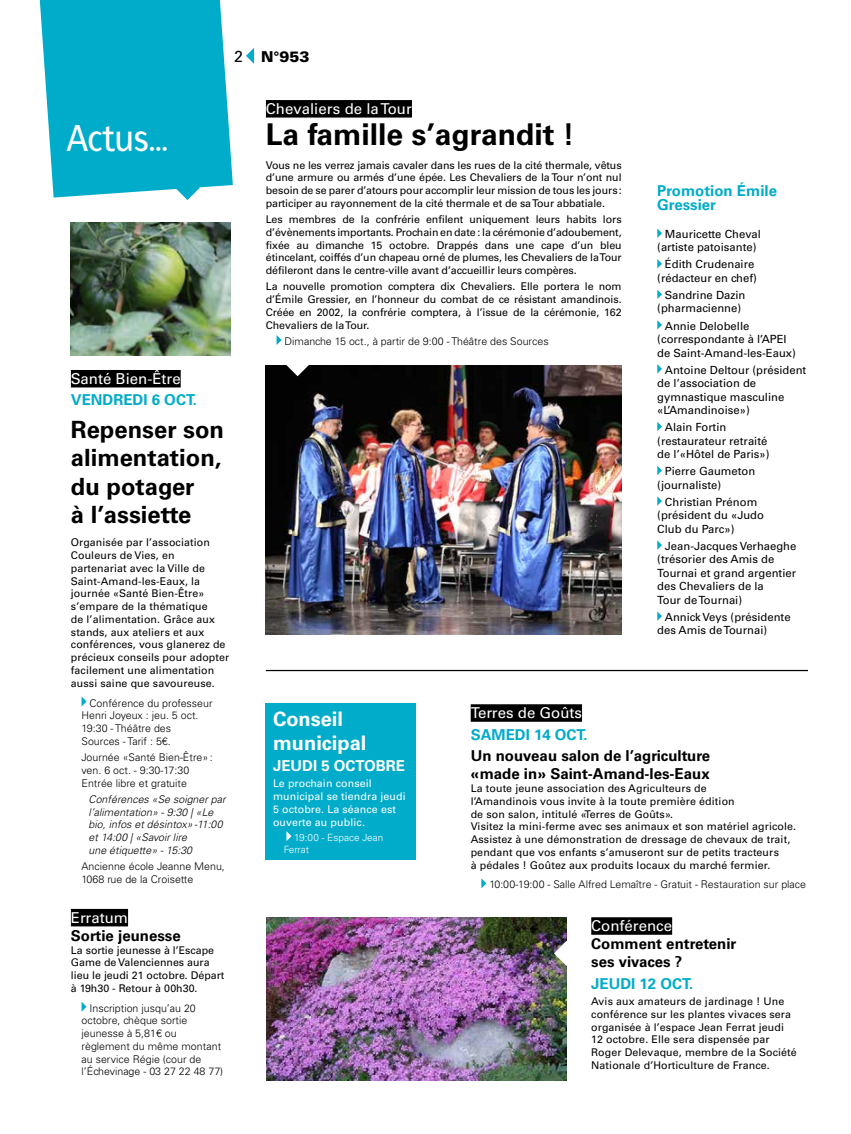
<style>
.page{position:relative;width:851px;height:1134px;background:#fff}
.page>*{position:absolute;margin:0;border:0;box-sizing:border-box;transform-origin:0 0}
.t1{font:37.5px "Francophil Sans";color:#fff}
.t2{font:700 30px "Univers LT";color:#000}
.t3{font:700 23.75px/28.5px "Univers LT";color:#000}
.t4{font:700 20px/24px "Univers LT";color:#fff}
.t5{font:700 15px/18px "Univers LT";color:#000}
.t6{font:15px "Univers LT";color:#fff}
.t7{font:700 15px/13.8px "Univers LT";color:#00acc9}
.t8{font:700 15px "Univers LT";color:#fff}
.t9{font:900 15px "Univers LT";color:#000}
.t10{font:11.25px/13.5px "Univers LT";color:#000}
.t11{font:10.62px/12.8px "Univers LT";letter-spacing:.01em;color:#000}
.t12{font:300 10.62px/12.8px "Univers LT";color:#000}
.t13{font:italic 300 10.62px/12.8px "Univers LT";color:#000}
.t14{font:10.62px/12.8px "Univers LT";letter-spacing:.01em;color:#fff}
.t15{font:300 10px/12px "Univers LT";color:#fff}
.s1{font-weight:400;font-size:16px}
</style>
<div class="page">
<svg style="left:246px;top:48px;width:8px;height:16px"></svg>
<img style="left:266px;top:365px;width:355px;height:269px">
<img style="left:266px;top:918px;width:300px;height:163px">
<div style="left:71px;top:370px;width:110px;height:17px;background:#000"></div>
<svg style="left:81px;top:696px;width:6px;height:10px"></svg>
<div style="left:266px;top:100px;width:146px;height:18px;background:#000"></div>
<svg style="left:276px;top:335px;width:5px;height:10px"></svg>
<hr style="left:266px;top:670px;width:541px;height:1px;background:#000">
<svg style="left:285px;top:365px;width:25px;height:11px"></svg>
<img style="left:71px;top:222px;width:159px;height:134px">
<svg style="left:657px;top:229px;width:5px;height:9px"></svg>
<svg style="left:657px;top:259px;width:5px;height:9px"></svg>
<svg style="left:657px;top:290px;width:5px;height:9px"></svg>
<svg style="left:657px;top:320px;width:5px;height:9px"></svg>
<svg style="left:657px;top:364px;width:5px;height:10px"></svg>
<svg style="left:657px;top:422px;width:5px;height:9px"></svg>
<svg style="left:657px;top:466px;width:5px;height:9px"></svg>
<svg style="left:657px;top:496px;width:5px;height:10px"></svg>
<svg style="left:657px;top:540px;width:5px;height:10px"></svg>
<svg style="left:657px;top:611px;width:5px;height:10px"></svg>
<div style="left:470px;top:704px;width:112px;height:18px;background:#000"></div>
<div style="left:591px;top:917px;width:81px;height:18px;background:#000"></div>
<svg style="left:481px;top:878px;width:5px;height:10px"></svg>
<div style="left:266px;top:703px;width:150px;height:157px;background:#00acc9"></div>
<svg style="left:286px;top:831px;width:5px;height:10px"></svg>
<svg style="left:554px;top:941px;width:13px;height:25px"></svg>
<div style="left:71px;top:909px;width:57px;height:17px;background:#000"></div>
<svg style="left:81px;top:1002px;width:6px;height:10px"></svg>
<svg style="left:39px;top:0;width:194px;height:198px;background:#19b4ce"></svg>
<svg style="left:175px;top:176px;width:25px;height:24px"></svg>
<h3 class="t9" style="left:234px;top:47px;width:77px"><span class="s1">2</span> N°953</h3>
<h1 class="t1" style="left:66px;top:116px;width:103px">Actus...</h1>
<h3 class="t6" style="left:71px;top:370px;width:111px">Santé Bien-Être</h3>
<h3 class="t7" style="left:71px;top:393px;width:128px">VENDREDI 6 OCT.</h3>
<h3 class="t3" style="left:71px;top:415px;width:155px">Repenser son alimentation, du potager<br>à l’assiette</h3>
<p class="t11" style="left:71px;top:536px;width:160px">Organisée par l’association<br>Couleurs de Vies, en partenariat avec la Ville de<br>Saint-Amand-les-Eaux, la journée «Santé Bien-Être» s’empare de la thématique<br>de l’alimentation. Grâce aux stands, aux ateliers et aux conférences, vous glanerez de précieux conseils pour adopter facilement une alimentation aussi saine que savoureuse.</p>
<p class="t12" style="left:81px;top:696px;width:132px;text-indent:8px">Conférence du professeur<br>Henri Joyeux : jeu. 5 oct.<br>19:30 - Théâtre des<br>Sources - Tarif : 5€.</p>
<p class="t12" style="left:81px;top:751px;width:133px">Journée «Santé Bien-Être»: ven. 6 oct. - 9:30-17:30<br>Entrée libre et gratuite</p>
<p class="t13" style="left:89px;top:793px;width:138px">Conférences «Se soigner par l’alimentation» - 9:30 | «Le bio, infos et désintox»-11:00 et 14:00 | «Savoir lire<br>une étiquette» - 15:30</p>
<p class="t12" style="left:81px;top:860px;width:145px">Ancienne école Jeanne Menu,<br>1068 rue de la Croisette</p>
<h3 class="t6" style="left:71px;top:909px;width:59px">Erratum</h3>
<h3 class="t5" style="left:71px;top:927px;width:111px">Sortie jeunesse</h3>
<p class="t11" style="left:71px;top:943px;width:155px">La sortie jeunesse à l’Escape<br>Game de Valenciennes aura lieu le jeudi 21 octobre. Départ à 19h30 - Retour à 00h30.</p>
<p class="t12" style="left:81px;top:1001px;width:143px;text-indent:8px">Inscription jusqu’au 20 octobre, chèque sortie jeunesse à 5,81€ ou règlement du même montant au service Régie (cour de l’Échevinage - 03 27 22 48 77)</p>
<h3 class="t6" style="left:266px;top:100px;width:147px">Chevaliers de la Tour</h3>
<h2 class="t2" style="left:266px;top:117px;width:310px">La famille s’agrandit !</h2>
<p class="t11" style="left:266px;top:159px;width:357px;text-align:justify">Vous ne les verrez jamais cavaler dans les rues de la cité thermale, vêtus d’une armure ou armés d’une épée. Les Chevaliers de la Tour n’ont nul besoin de se parer d’atours pour accomplir leur mission de tous les jours: participer au rayonnement de la cité thermale et de sa Tour abbatiale.</p>
<p class="t11" style="left:266px;top:213px;width:357px;text-align:justify">Les membres de la confrérie enfilent uniquement leurs habits lors d’évènements importants. Prochain en date : la cérémonie d’adoubement, fixée au dimanche 15 octobre. Drappés dans une cape d’un bleu étincelant, coiffés d’un chapeau orné de plumes, les Chevaliers de la Tour défileront dans le centre-ville avant d’accueillir leurs compères.</p>
<p class="t11" style="left:266px;top:280px;width:357px;text-align:justify">La nouvelle promotion comptera dix Chevaliers. Elle portera le nom d’Émile Gressier, en l’honneur du combat de ce résistant amandinois.<br>Créée en 2002, la confrérie comptera, à l’issue de la cérémonie, 162<br>Chevaliers de la Tour.</p>
<p class="t12" style="left:284px;top:335px;width:265px">Dimanche 15 oct., à partir de 9:00 - Théâtre des Sources</p>
<h3 class="t7" style="left:657px;top:184px;width:121px">Promotion Émile<br>Gressier</h3>
<p class="t10" style="left:657px;top:227px;width:105px;text-indent:8px">Mauricette Cheval (artiste patoisante)</p>
<p class="t10" style="left:657px;top:258px;width:101px;text-align:center">Édith Crudenaire (rédacteur en chef)</p>
<p class="t10" style="left:657px;top:288px;width:90px;text-indent:8px">Sandrine Dazin (pharmacienne)</p>
<p class="t10" style="left:657px;top:319px;width:140px;text-indent:8px">Annie Delobelle (correspondante à l’APEI de Saint-Amand-les-Eaux)</p>
<p class="t10" style="left:657px;top:363px;width:150px;text-indent:8px">Antoine Deltour (président de l’association de gymnastique masculine «L’Amandinoise»)</p>
<p class="t10" style="left:657px;top:420px;width:114px;text-indent:8px">Alain Fortin (restaurateur retraité de l’«Hôtel de Paris»)</p>
<p class="t10" style="left:657px;top:464px;width:99px;text-indent:8px">Pierre Gaumeton (journaliste)</p>
<p class="t10" style="left:657px;top:495px;width:108px;text-indent:8px">Christian Prénom (président du «Judo<br>Club du Parc»)</p>
<p class="t10" style="left:657px;top:539px;width:141px;text-indent:8px">Jean-Jacques Verhaeghe (trésorier des Amis de<br>Tournai et grand argentier des Chevaliers de la<br>Tour de Tournai)</p>
<p class="t10" style="left:657px;top:610px;width:135px;text-indent:8px">Annick Veys (présidente des Amis de Tournai)</p>
<h3 class="t4" style="left:273px;top:707px;width:95px">Conseil municipal</h3>
<h3 class="t8" style="left:273px;top:757px;width:133px">JEUDI 5 OCTOBRE</h3>
<p class="t14" style="left:273px;top:777px;width:134px">Le prochain conseil municipal se tiendra jeudi<br>5 octobre. La séance est ouverte au public.</p>
<p class="t15" style="left:283px;top:832px;width:101px;text-indent:11px">19:00 - Espace Jean<br>Ferrat</p>
<h3 class="t6" style="left:470px;top:704px;width:113px">Terres de Goûts</h3>
<h3 class="t7" style="left:470px;top:728px;width:118px">SAMEDI 14 OCT.</h3>
<h3 class="t5" style="left:470px;top:747px;width:241px">Un nouveau salon de l’agriculture «made in» Saint-Amand-les-Eaux</h3>
<p class="t11" style="left:470px;top:782px;width:327px">La toute jeune association des Agriculteurs de<br>l’Amandinois vous invite à la toute première édition<br>de son salon, intitulé «Terres de Goûts».<br>Visitez la mini-ferme avec ses animaux et son matériel agricole.<br>Assistez à une démonstration de dressage de chevaux de trait, pendant que vos enfants s’amuseront sur de petits tracteurs<br>à pédales ! Goûtez aux produits locaux du marché fermier.</p>
<p class="t12" style="left:489px;top:878px;width:318px">10:00-19:00 - Salle Alfred Lemaître - Gratuit - Restauration sur place</p>
<h3 class="t6" style="left:591px;top:917px;width:82px">Conférence</h3>
<h3 class="t5" style="left:591px;top:935px;width:147px">Comment entretenir ses vivaces ?</h3>
<h3 class="t7" style="left:591px;top:977px;width:103px">JEUDI 12 OCT.</h3>
<p class="t11" style="left:591px;top:995px;width:207px">Avis aux amateurs de jardinage ! Une conférence sur les plantes vivaces sera organisée à l’espace Jean Ferrat jeudi 12 octobre. Elle sera dispensée par Roger Delevaque, membre de la Société Nationale d’Horticulture de France.</p>
</div>
